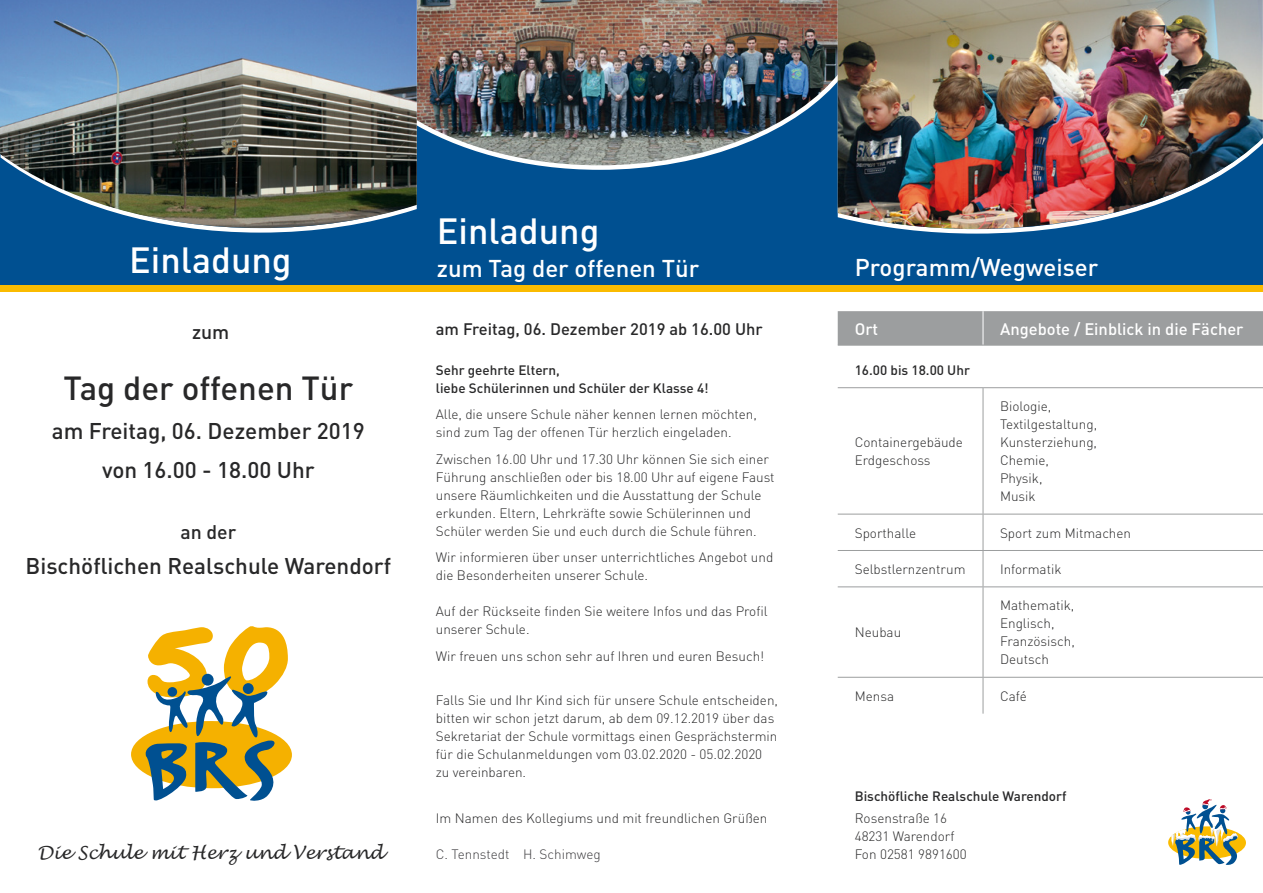
<style>
.page{position:relative;width:1263px;height:893px;background:#fff}
.page>*{position:absolute;margin:0;border:0;box-sizing:border-box;transform-origin:0 0}
.t1{font:500 36px "DIN";color:#fff}
.t2{font:500 33px "DIN";color:#282829}
.t3{font:500 24px "DIN";color:#fff}
.t4{font:500 22.5px/39.3px "DIN";color:#282829;text-align:center}
.t5{font:500 19.5px "DIN";color:#282829}
.t6{font:italic 18px "Lucida Handwriting";color:#282829}
.t7{font:500 16.5px "DIN";color:#282829}
.t8{font:500 16.5px "DIN";color:#fff}
.t9{font:300 13.5px/18px "DIN";color:#282829}
.t10{font:500 13.5px/18px "DIN";color:#282829}
.t11{font:300 13.5px "DIN";color:#3e3d40}
</style>
<div class="page">
<div style="left:0;top:0;width:1263px;height:285px;background:#005091"></div>
<img style="left:546px;top:0;width:288px;height:170px">
<div style="left:0;top:285px;width:1263px;height:6px;background:#fabb00"></div>
<div style="left:131px;top:721px;width:161px;height:67px;background:#f5b100;border-radius:50%"></div>
<svg style="left:143px;top:626px;width:145px;height:175px"></svg>
<img style="left:190px;top:0;width:356px;height:233px">
<img style="left:0;top:0;width:417px;height:228px">
<svg style="left:834px;top:0;width:217px;height:234px"></svg>
<img style="left:838px;top:0;width:425px;height:229px">
<div style="left:838px;top:311px;width:425px;height:34px;background:#9c9e9f"></div>
<hr style="left:983px;top:311px;width:1px;height:34px;background:#fff">
<hr style="left:838px;top:345px;width:145px;height:1px;background:#9c9e9f">
<hr style="left:983px;top:345px;width:280px;height:1px;background:#9c9e9f">
<hr style="left:838px;top:387px;width:145px;height:1px;background:#9c9e9f">
<hr style="left:983px;top:387px;width:280px;height:1px;background:#9c9e9f">
<hr style="left:983px;top:388px;width:1px;height:126px;background:#9c9e9f">
<hr style="left:838px;top:514px;width:145px;height:1px;background:#9c9e9f">
<hr style="left:983px;top:514px;width:280px;height:1px;background:#9c9e9f">
<hr style="left:983px;top:514px;width:1px;height:36px;background:#9c9e9f">
<hr style="left:838px;top:550px;width:145px;height:1px;background:#9c9e9f">
<hr style="left:983px;top:550px;width:280px;height:1px;background:#9c9e9f">
<hr style="left:983px;top:551px;width:1px;height:35px;background:#9c9e9f">
<hr style="left:983px;top:678px;width:1px;height:36px;background:#9c9e9f">
<hr style="left:838px;top:586px;width:145px;height:1px;background:#9c9e9f">
<hr style="left:983px;top:586px;width:280px;height:1px;background:#9c9e9f">
<hr style="left:983px;top:587px;width:1px;height:90px;background:#9c9e9f">
<hr style="left:838px;top:677px;width:145px;height:1px;background:#9c9e9f">
<hr style="left:983px;top:677px;width:280px;height:1px;background:#9c9e9f">
<div style="left:1168px;top:826px;width:78px;height:33px;background:#fabb00;border-radius:50%"></div>
<svg style="left:1171px;top:799px;width:70px;height:66px"></svg>
<h1 class="t1" style="left:129px;top:237px;width:164px">Einladung</h1>
<h1 class="t1" style="left:437px;top:207px;width:164px">Einladung</h1>
<h3 class="t3" style="left:437px;top:252px;width:264px">zum Tag der offenen Tür</h3>
<h3 class="t3" style="left:855px;top:252px;width:245px">Programm/Wegweiser</h3>
<p class="t8" style="left:855px;top:318px;width:25px">Ort</p>
<p class="t8" style="left:1000px;top:318px;width:245px">Angebote / Einblick in die Fächer</p>
<p class="t10" style="left:855px;top:361px;width:117px">16.00 bis 18.00 Uhr</p>
<p class="t7" style="left:436px;top:319px;width:328px">am Freitag, 06. Dezember 2019 ab 16.00 Uhr</p>
<p class="t10" style="left:436px;top:360px;width:274px">Sehr geehrte Eltern,<br>liebe Schülerinnen und Schüler der Klasse 4!</p>
<p class="t9" style="left:436px;top:405px;width:323px">Alle, die unsere Schule näher kennen lernen möchten, sind zum Tag der offenen Tür herzlich eingeladen.</p>
<p class="t9" style="left:436px;top:450px;width:340px">Zwischen 16.00 Uhr und 17.30 Uhr können Sie sich einer Führung anschließen oder bis 18.00 Uhr auf eigene Faust unsere Räumlichkeiten und die Ausstattung der Schule erkunden. Eltern, Lehrkräfte sowie Schülerinnen und Schüler werden Sie und euch durch die Schule führen.</p>
<p class="t9" style="left:436px;top:548px;width:339px">Wir informieren über unser unterrichtliches Angebot und die Besonderheiten unserer Schule.</p>
<p class="t9" style="left:436px;top:602px;width:333px">Auf der Rückseite finden Sie weitere Infos und das Profil unserer Schule.</p>
<p class="t9" style="left:436px;top:647px;width:330px">Wir freuen uns schon sehr auf Ihren und euren Besuch!</p>
<p class="t9" style="left:436px;top:691px;width:344px">Falls Sie und Ihr Kind sich für unsere Schule entscheiden, bitten wir schon jetzt darum, ab dem 09.12.2019 über das Sekretariat der Schule vormittags einen Gesprächstermin für die Schulanmeldungen vom 03.02.2020 - 05.02.2020 zu vereinbaren.</p>
<p class="t9" style="left:436px;top:809px;width:333px">Im Namen des Kollegiums und mit freundlichen Grüßen</p>
<p class="t11" style="left:436px;top:846px;width:166px">C. Tennstedt H. Schimweg</p>
<h3 class="t5" style="left:192px;top:319px;width:39px">zum</h3>
<h2 class="t2" style="left:64px;top:367px;width:291px">Tag der offenen Tür</h2>
<h3 class="t4" style="left:52px;top:411px;width:315px">am Freitag, 06. Dezember 2019 von 16.00 - 18.00 Uhr</h3>
<p class="t9" style="left:1000px;top:397px;width:99px">Biologie,<br>Textilgestaltung,<br>Kunsterziehung,<br>Chemie,<br>Physik,<br>Musik</p>
<p class="t9" style="left:855px;top:433px;width:110px">Containergebäude<br>Erdgeschoss</p>
<h3 class="t5" style="left:180px;top:519px;width:57px">an der</h3>
<h3 class="t4" style="left:26px;top:546px;width:367px">Bischöflichen Realschule Warendorf</h3>
<p class="t9" style="left:855px;top:524px;width:63px">Sporthalle</p>
<p class="t9" style="left:1000px;top:524px;width:133px">Sport zum Mitmachen</p>
<p class="t9" style="left:855px;top:560px;width:112px">Selbstlernzentrum</p>
<p class="t9" style="left:1000px;top:560px;width:63px">Informatik</p>
<p class="t9" style="left:1000px;top:596px;width:76px">Mathematik,<br>Englisch,<br>Französisch,<br>Deutsch</p>
<p class="t9" style="left:855px;top:623px;width:48px">Neubau</p>
<p class="t9" style="left:855px;top:687px;width:41px">Mensa</p>
<p class="t9" style="left:1000px;top:687px;width:28px">Café</p>
<p class="t10" style="left:855px;top:786px;width:213px">Bischöfliche Realschule Warendorf</p>
<p class="t9" style="left:855px;top:809px;width:101px">Rosenstraße 16<br>48231 Warendorf</p>
<h3 class="t6" style="left:37px;top:842px;width:348px">Die Schule mit Herz und Verstand</h3>
<p class="t9" style="left:855px;top:845px;width:114px">Fon 02581 9891600</p>
</div>
